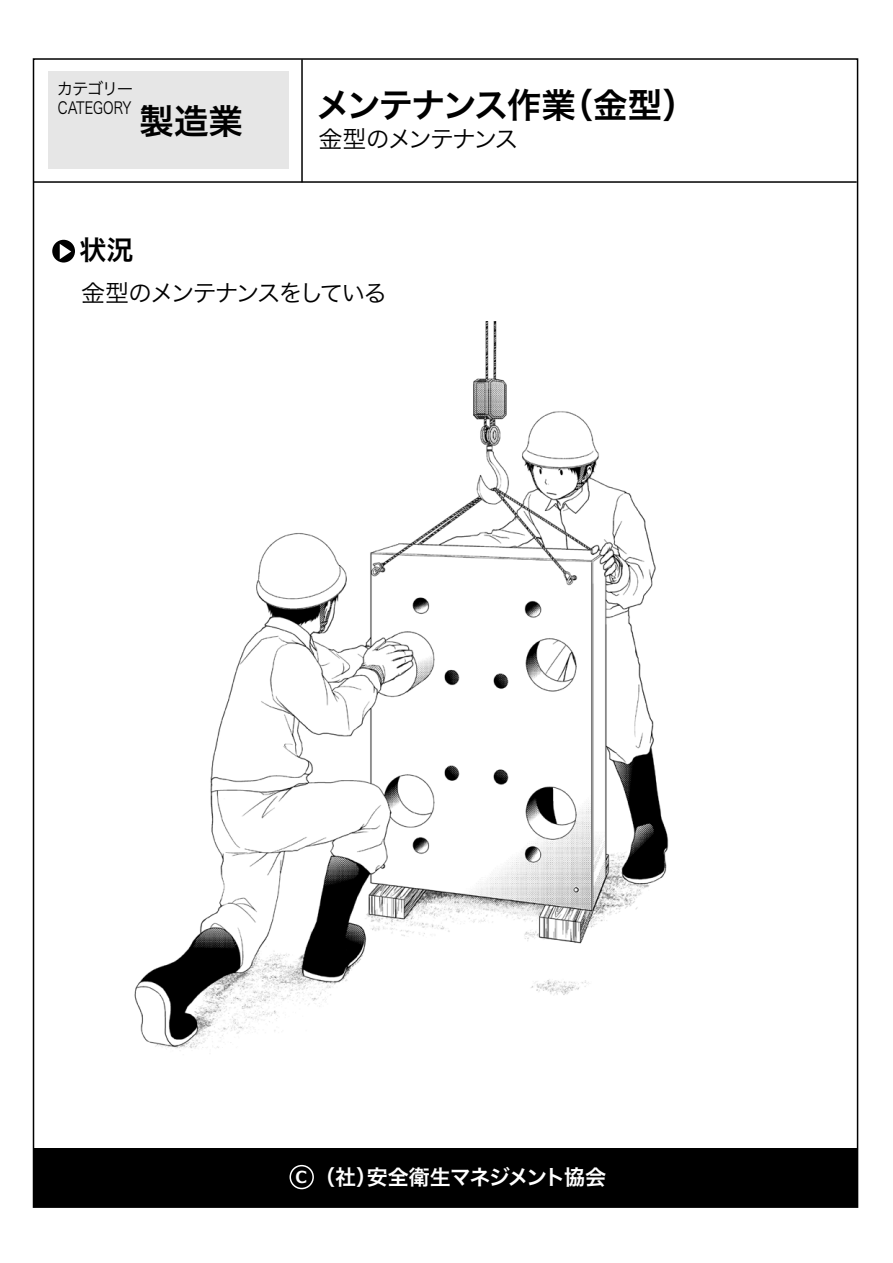
<style>
.page{position:relative;width:893px;height:1263px;background:#fff}
.page>*{position:absolute;margin:0;border:0;box-sizing:border-box;transform-origin:0 0}
.t1{font:34.5px "Hira Kaku Pro W6";letter-spacing:-.05em;color:#000}
.t2{font:27px "Hira Kaku Pro W6";color:#000}
.t3{font:24px "Hira Kaku Pro W3";letter-spacing:-.085em;color:#000}
.t4{font:21px "Hira Kaku Pro W6";letter-spacing:-.06em;color:#fff}
.t5{font:16.5px/19.8px "Hira Kaku Pro W3";letter-spacing:-.05em;color:#000}
.s1{font-family:"Meiryo";font-weight:700;font-size:16.5px}
</style>
<div class="page">
<div style="left:48px;top:71px;width:241px;height:98px;background:#e6e6e6"></div>
<hr style="left:34px;top:181px;width:823px;height:2px;background:#000">
<hr style="left:301px;top:59px;width:2px;height:123px;background:#000">
<div style="left:33px;top:1148px;width:824px;height:59px;background:#000"></div>
<div style="left:290px;top:1165px;width:24px;height:24px;border:2px solid #fff;border-radius:50%"></div>
<svg style="left:52px;top:240px;width:23px;height:23px"></svg>
<svg style="left:60px;top:244px;width:11px;height:15px"></svg>
<img style="left:134px;top:321px;width:535px;height:730px">
<p class="t5" style="left:57px;top:77px;width:78px">カテゴリー<br>CATEGORY</p>
<h1 class="t1" style="left:139px;top:90px;width:105px">製造業</h1>
<p class="t2" style="left:80px;top:226px;width:55px">状況</p>
<h1 class="t1" style="left:316px;top:74px;width:382px">メンテナンス作業（金型）</h1>
<p class="t3" style="left:319px;top:118px;width:201px">金型のメンテナンス</p>
<p class="t3" style="left:57px;top:271px;width:331px">　金型のメンテナンスをしている</p>
<p class="t4" style="left:296px;top:1158px;width:312px"><span class="s1">C</span> （社）安全衛生マネジメント協会</p>
</div>
